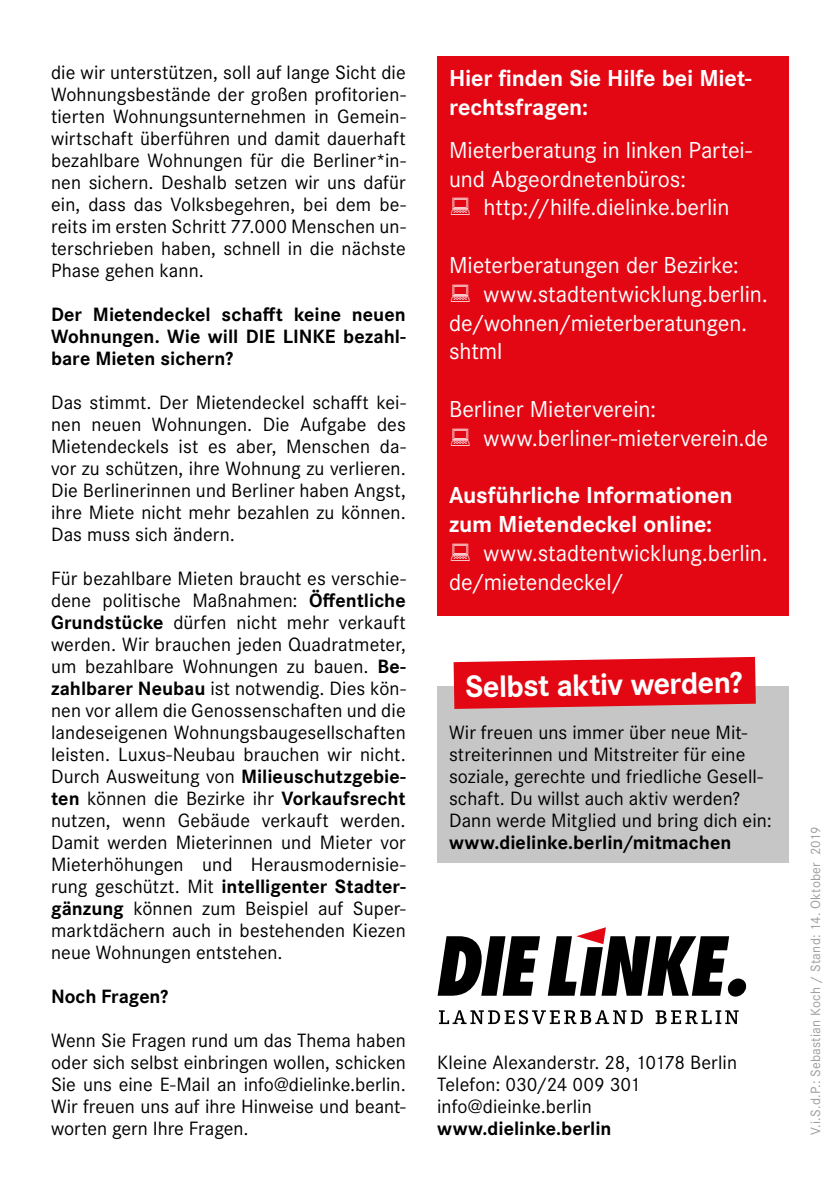
<style>
.page{position:relative;width:840px;height:1191px;background:#fff}
.page>*{position:absolute;margin:0;border:0;box-sizing:border-box;transform-origin:0 0}
.t1{font:700 32px "Corporate S";color:#fff}
.t2{font:24px/28.8px "Corporate S";letter-spacing:-.005em;color:#fff}
.t3{font:700 24px/28.8px "Corporate S";letter-spacing:-.005em;color:#fff}
.t4{font:20px/22px "Corporate S";letter-spacing:.005em;color:#000;text-align:justify}
.t5{font:700 20px/22px "Corporate S";color:#000;text-align:justify}
.t6{font:14px "Corporate S";letter-spacing:.015em;color:#9d9d9c}
.s1{font-weight:700}
</style>
<div class="page">
<div style="left:437px;top:686px;width:351px;height:176px;background:#c6c6c6"></div>
<svg style="left:453px;top:657px;width:302px;height:52px;background:#e21c28"></svg>
<svg style="left:437px;top:927px;width:309px;height:69px"></svg>
<svg style="left:439px;top:1010px;width:203px;height:14px"></svg>
<svg style="left:655px;top:1010px;width:83px;height:14px"></svg>
<div style="left:437px;top:57px;width:351px;height:559px;background:#e30613"></div>
<p class="t4" style="left:51px;top:61px;width:356px">die wir unterstützen, soll auf lange Sicht die Wohnungsbestände der großen profitorien&shy;tierten Wohnungsunternehmen in Gemein&shy;wirtschaft überführen und damit dauerhaft bezahlbare Wohnungen für die Berliner*in&shy;nen sichern. Deshalb setzen wir uns dafür ein, dass das Volksbegehren, bei dem be&shy;reits im ersten Schritt 77.000 Menschen un&shy;terschrieben haben, schnell in die nächste Phase gehen kann.</p>
<p class="t5" style="left:51px;top:304px;width:356px">Der Mietendeckel schafft keine neuen Wohnungen. Wie will DIE LINKE bezahl&shy;bare Mieten sichern?</p>
<p class="t4" style="left:51px;top:391px;width:356px">Das stimmt. Der Mietendeckel schafft kei&shy;nen neuen Wohnungen. Die Aufgabe des Mietendeckels ist es aber, Menschen da&shy;vor zu schützen, ihre Wohnung zu verlieren.<br>Die Berlinerinnen und Berliner haben Angst, ihre Miete nicht mehr bezahlen zu können.<br>Das muss sich ändern.</p>
<p class="t4" style="left:51px;top:567px;width:356px">Für bezahlbare Mieten braucht es verschie&shy;dene politische Maßnahmen: <span class="s1">Öffentliche Grundstücke</span> dürfen nicht mehr verkauft werden. Wir brauchen jeden Quadratmeter, um bezahlbare Wohnungen zu bauen. <span class="s1">Be&shy;zahlbarer Neubau</span> ist notwendig. Dies kön&shy;nen vor allem die Genossenschaften und die landeseigenen Wohnungsbaugesellschaften leisten. Luxus-Neubau brauchen wir nicht.<br>Durch Ausweitung von <span class="s1">Milieuschutzgebie&shy;ten</span> können die Bezirke ihr <span class="s1">Vorkaufsrecht </span>nutzen, wenn Gebäude verkauft werden.<br>Damit werden Mieterinnen und Mieter vor Mieterhöhungen und Herausmodernisie&shy;rung geschützt. Mit <span class="s1">intelligenter Stadter&shy;gänzung</span> können zum Beispiel auf Super&shy;marktdächern auch in bestehenden Kiezen neue Wohnungen entstehen.</p>
<p class="t5" style="left:51px;top:986px;width:118px">Noch Fragen?</p>
<p class="t4" style="left:51px;top:1029px;width:356px">Wenn Sie Fragen rund um das Thema haben oder sich selbst einbringen wollen, schicken Sie uns eine E-Mail an info@dielinke.berlin.<br>Wir freuen uns auf ihre Hinweise und beant&shy;worten gern Ihre Fragen.</p>
<p class="t3" style="left:449px;top:64px;width:304px">Hier finden Sie Hilfe bei Miet&shy;rechtsfragen:</p>
<p class="t2" style="left:449px;top:136px;width:304px">Mieterberatung in linken Partei&shy;und Abgeordnetenbüros:</p>
<p class="t2" style="left:483px;top:193px;width:247px">http://hilfe.dielinke.berlin</p>
<p class="t2" style="left:449px;top:251px;width:291px">Mieterberatungen der Bezirke:</p>
<p class="t2" style="left:483px;top:280px;width:285px">www.stadtentwicklung.berlin.</p>
<p class="t2" style="left:449px;top:308px;width:300px">de/wohnen/mieterberatungen.</p>
<p class="t2" style="left:449px;top:337px;width:55px">shtml</p>
<p class="t2" style="left:483px;top:395px;width:286px;text-indent:-35px">Berliner Mieterverein: www.berliner-mieterverein.de</p>
<p class="t3" style="left:449px;top:482px;width:285px">Ausführliche Informationen zum Mietendeckel online:</p>
<p class="t2" style="left:449px;top:539px;width:320px;text-indent:35px">www.stadtentwicklung.berlin. de/mietendeckel/</p>
<h1 class="t1" style="left:465px;top:668px;width:278px;rotate:-1deg">Selbst aktiv werden?</h1>
<p class="t4" style="left:449px;top:721px;width:324px;text-align:left">Wir freuen uns immer über neue Mit&shy;streiterinnen und Mitstreiter für eine soziale, gerechte und friedliche Gesell&shy;schaft. Du willst auch aktiv werden?<br>Dann werde Mitglied und bring dich ein:</p>
<p class="t5" style="left:449px;top:832px;width:284px">www.dielinke.berlin/mitmachen</p>
<p class="t4" style="left:437px;top:1051px;width:301px;text-align:left">Kleine Alexanderstr. 28, 10178 Berlin<br>Telefon: 030/24 009 301 info@dieinke.berlin</p>
<p class="t5" style="left:437px;top:1118px;width:176px">www.dielinke.berlin</p>
<p class="t6" style="left:807px;top:1135px;width:310px;rotate:-90deg">V.i.S.d.P.: Sebastian Koch / Stand: 14. Oktober 2019</p>
</div>
